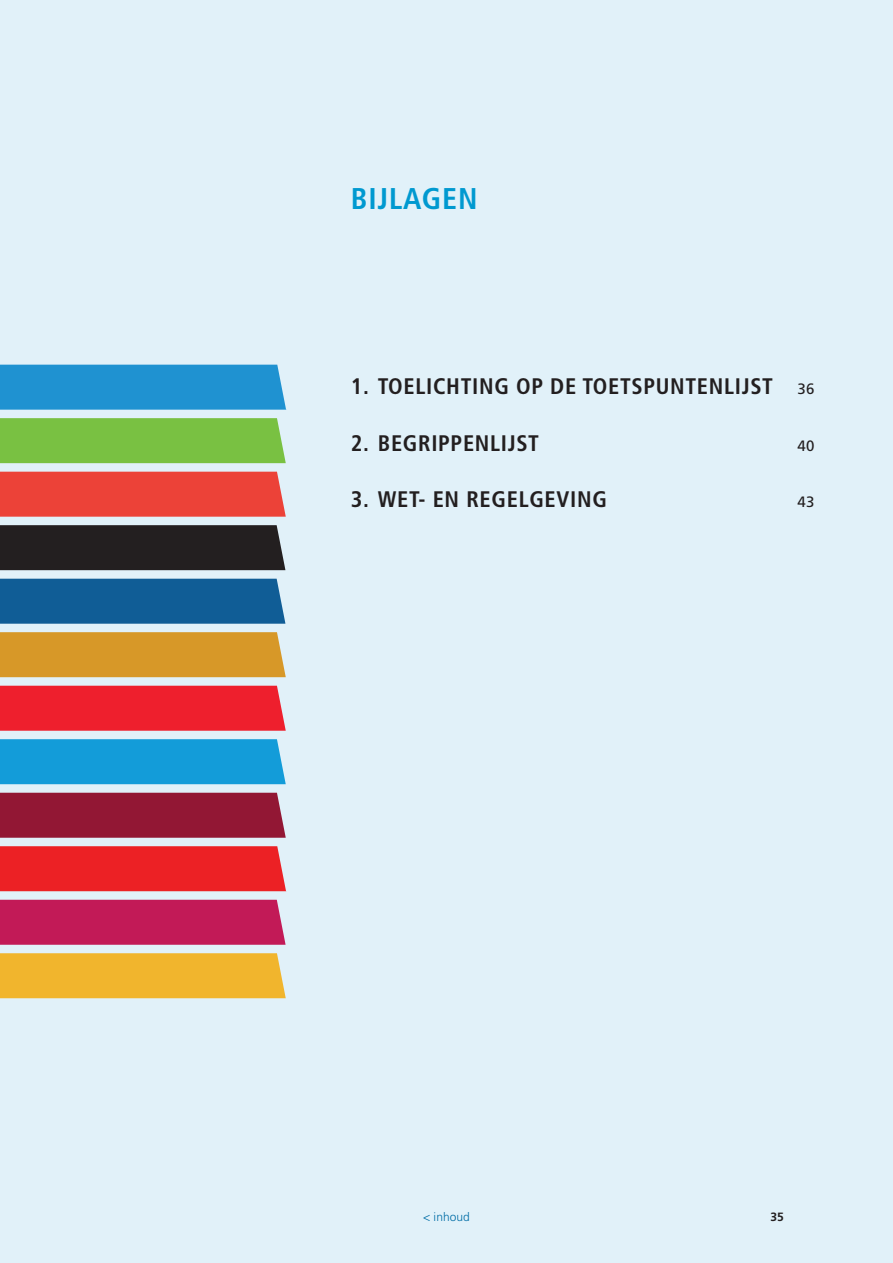
<style>
.page{position:relative;width:893px;height:1263px;background:#e1f1f9}
.page>*{position:absolute;margin:0;border:0;box-sizing:border-box;transform-origin:0 0}
.t1{font:700 condensed 30px "Frutiger LT Std";letter-spacing:.03em;color:#0099d0}
.t2{font:700 condensed 22.5px "Frutiger LT Std";letter-spacing:.03em;color:#231f20}
.t3{font:15px "Frutiger LT Std";color:#231f20}
.t4{font:300 12px "Frutiger LT Std";letter-spacing:.005em;color:#006da6}
.t5{font:700 12px "Frutiger LT Std";color:#231f20}
.s1{font-weight:400;font-stretch:normal;font-size:15px}
</style>
<div class="page">
<div style="left:0;top:953px;width:286px;height:45px;background:#f1b52d"></div>
<div style="left:0;top:900px;width:286px;height:45px;background:#c21a57"></div>
<div style="left:0;top:846px;width:286px;height:45px;background:#ec2125"></div>
<div style="left:0;top:793px;width:286px;height:45px;background:#921734"></div>
<div style="left:0;top:739px;width:286px;height:45px;background:#139cd9"></div>
<div style="left:0;top:686px;width:286px;height:45px;background:#ee1f2d"></div>
<div style="left:0;top:632px;width:286px;height:45px;background:#d79828"></div>
<div style="left:0;top:579px;width:285px;height:45px;background:#105d96"></div>
<div style="left:0;top:525px;width:285px;height:45px;background:#231f20"></div>
<div style="left:0;top:472px;width:286px;height:45px;background:#ec4238"></div>
<div style="left:0;top:418px;width:286px;height:45px;background:#79c142"></div>
<div style="left:0;top:365px;width:286px;height:45px;background:#1f92d1"></div>
<h1 class="t1" style="left:351px;top:181px;width:128px">BIJLAGEN</h1>
<p class="t2" style="left:351px;top:373px;width:465px">1. TOELICHTING OP DE TOETSPUNTENLIJST <span class="s1">36</span></p>
<p class="t2" style="left:351px;top:429px;width:190px">2. BEGRIPPENLIJST</p>
<p class="t3" style="left:797px;top:437px;width:18px">40</p>
<p class="t2" style="left:351px;top:486px;width:258px">3. WET- EN REGELGEVING</p>
<p class="t3" style="left:797px;top:493px;width:18px">43</p>
<p class="t4" style="left:423px;top:1210px;width:48px">&lt; inhoud</p>
<p class="t5" style="left:770px;top:1210px;width:15px">35</p>
</div>
